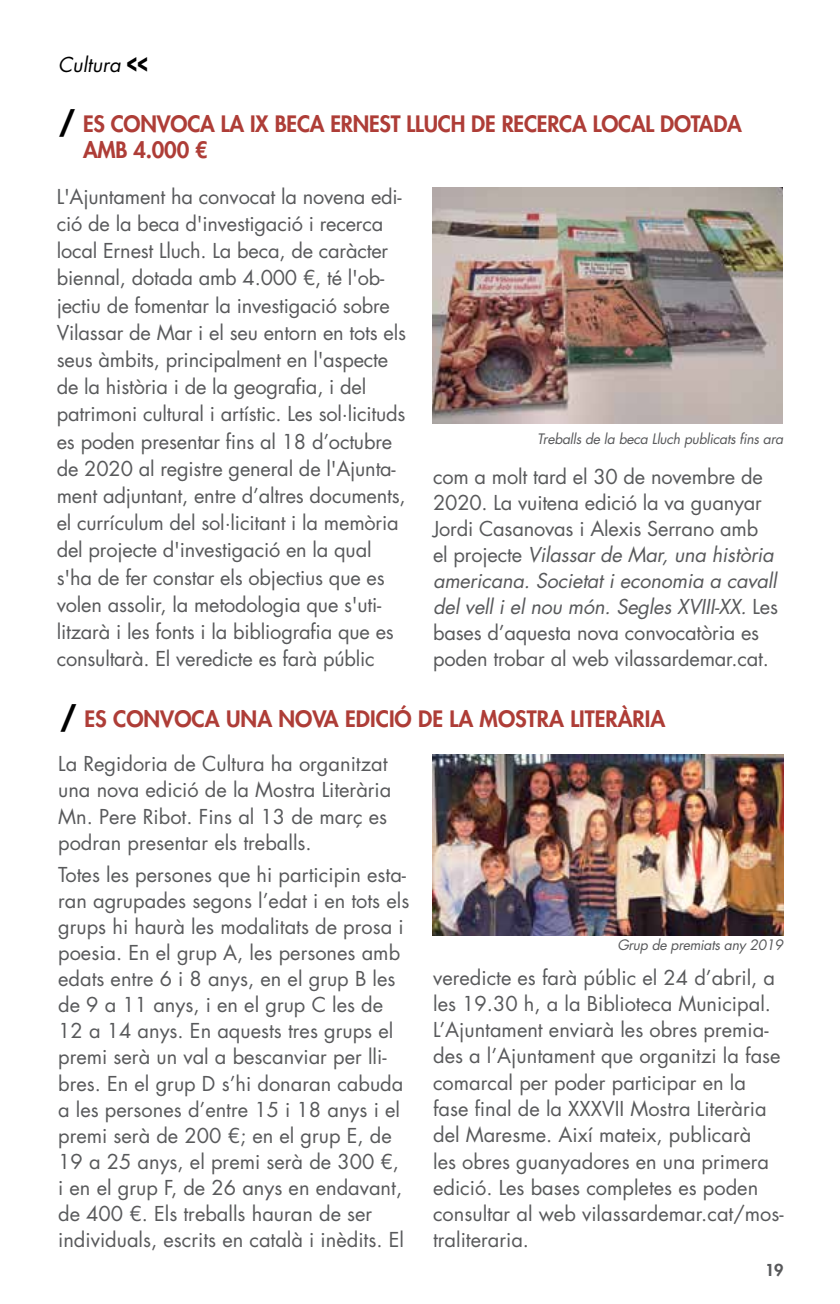
<style>
.page{position:relative;width:840px;height:1304px;background:#fff}
.page>*{position:absolute;margin:0;border:0;box-sizing:border-box;transform-origin:0 0}
.t1{font:700 30px "Futura Std";color:#000}
.t2{font:800 22px/26px "Futura Std";letter-spacing:-.01em;color:#ae3d37}
.t3{font:20px/26.2px "Futura Std";color:#58595b}
.t4{font:italic 20px "Futura Std";color:#000}
.t5{font:800 16px "Futura Std";color:#58595b}
.t6{font:italic 14px "Futura Std";letter-spacing:-.02em;color:#58595b}
.s1{font-weight:800;font-style:normal;font-size:30px}
.s2{font-style:italic}
.s3{font-weight:700;font-size:30px;color:#000}
</style>
<div class="page">
<img style="left:432px;top:187px;width:350px;height:237px">
<img style="left:432px;top:755px;width:350px;height:180px">
<p class="t4" style="left:58px;top:51px;width:91px">Cultura <span class="s1">&lt;&lt;</span></p>
<h1 class="t1" style="left:58px;top:103px;width:19px">/</h1>
<p class="t2" style="left:83px;top:111px;width:660px">ES CONVOCA LA IX BECA ERNEST LLUCH DE RECERCA LOCAL DOTADA<br>AMB 4.000 €</p>
<p class="t3" style="left:57px;top:183px;width:350px;line-height:27.2px">L'Ajuntament ha convocat la novena edi&shy;ció de la beca d'investigació i recerca local Ernest Lluch. La beca, de caràcter biennal, dotada amb 4.000 €, té l'ob&shy;jectiu de fomentar la investigació sobre Vilassar de Mar i el seu entorn en tots els seus àmbits, principalment en l'aspecte de la història i de la geografia, i del patrimoni cultural i artístic. Les sol·licituds es poden presentar fins al 18 d’octubre de 2020 al registre general de l'Ajunta&shy;ment adjuntant, entre d’altres documents, el currículum del sol·licitant i la memòria del projecte d'investigació en la qual s'ha de fer constar els objectius que es volen assolir, la metodologia que s'uti&shy;litzarà i les fonts i la bibliografia que es consultarà. El veredicte es farà públic</p>
<p class="t6" style="left:537px;top:430px;width:247px">Treballs de la beca Lluch publicats fins ara</p>
<p class="t3" style="left:433px;top:464px;width:346px">com a molt tard el 30 de novembre de 2020. La vuitena edició la va guanyar Jordi Casanovas i Alexis Serrano amb el projecte <span class="s2">Vilassar de Mar, una història americana. Societat i economia a cavall del vell i el nou món. Segles XVIII-XX.</span> Les bases d’aquesta nova convocatòria es poden trobar al web vilassardemar.cat.</p>
<p class="t2" style="left:60px;top:706px;width:606px"><span class="s3">/</span> ES CONVOCA UNA NOVA EDICIÓ DE LA MOSTRA LITERÀRIA</p>
<p class="t3" style="left:58px;top:751px;width:334px">La Regidoria de Cultura ha organitzat una nova edició de la Mostra Literària Mn. Pere Ribot. Fins al 13 de març es podran presentar els treballs.</p>
<p class="t3" style="left:58px;top:861px;width:352px">Totes les persones que hi participin esta&shy;ran agrupades segons l’edat i en tots els grups hi haurà les modalitats de prosa i poesia. En el grup A, les persones amb edats entre 6 i 8 anys, en el grup B les de 9 a 11 anys, i en el grup C les de 12 a 14 anys. En aquests tres grups el premi serà un val a bescanviar per lli&shy;bres. En el grup D s’hi donaran cabuda a les persones d’entre 15 i 18 anys i el premi serà de 200 €; en el grup E, de 19 a 25 anys, el premi serà de 300 €, i en el grup F, de 26 anys en endavant, de 400 €. Els treballs hauran de ser individuals, escrits en català i inèdits. El</p>
<p class="t6" style="left:617px;top:936px;width:167px">Grup de premiats any 2019</p>
<p class="t3" style="left:433px;top:964px;width:352px">veredicte es farà públic el 24 d’abril, a les 19.30 h, a la Biblioteca Municipal.<br>L’Ajuntament enviarà les obres premia&shy;des a l’Ajuntament que organitzi la fase comarcal per poder participar en la fase final de la XXXVII Mostra Literària del Maresme. Així mateix, publicarà<br>les obres guanyadores en una primera edició. Les bases completes es poden consultar al web vilassardemar.cat/mos&shy;traliteraria.</p>
<p class="t5" style="left:764px;top:1260px;width:20px">19</p>
</div>
